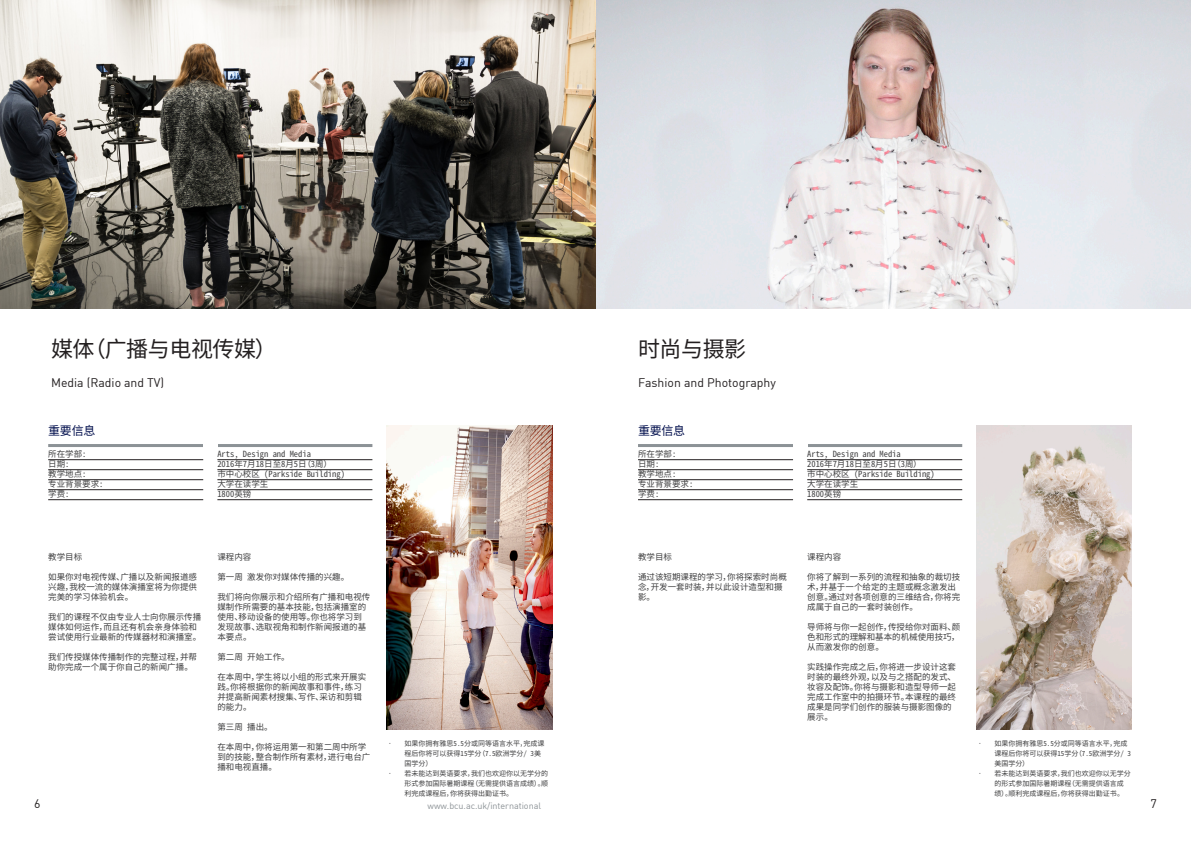
<style>
.page{position:relative;width:1191px;height:842px;background:#fff}
.page>*{position:absolute;margin:0;border:0;box-sizing:border-box;transform-origin:0 0}
.t1{font:22px "Noto Sans Mono CJ Ksc";letter-spacing:-.02em;color:#231f20}
.t2{font:12.2px "DIN Bek";color:#231f20}
.t3{font:12px "Noto Sans Mono CJ Ksc";letter-spacing:-.02em;color:#000e4c}
.t4{font:9px "DIN Bek";letter-spacing:-.005em;color:#8c9296}
.Body_copy{font:8.5px/10px "Noto Sans Mono CJ Ksc";color:#3e3e3f}
.t5{font:7px/10px "Noto Sans Mono CJ Ksc";color:#3e3e3f}
</style>
<div class="page">
<img style="left:595px;top:0;width:596px;height:308px">
<img style="left:976px;top:426px;width:155px;height:303px">
<hr style="left:638px;top:444px;width:324px;height:3px;background:#8c9296">
<hr style="left:638px;top:459px;width:155px;height:1px;background:#231f20">
<hr style="left:638px;top:469px;width:155px;height:1px;background:#231f20">
<hr style="left:638px;top:479px;width:155px;height:1px;background:#231f20">
<hr style="left:638px;top:489px;width:155px;height:1px;background:#231f20">
<hr style="left:638px;top:499px;width:155px;height:1px;background:#231f20">
<hr style="left:807px;top:459px;width:155px;height:1px;background:#231f20">
<hr style="left:807px;top:469px;width:155px;height:1px;background:#231f20">
<hr style="left:807px;top:479px;width:155px;height:1px;background:#231f20">
<hr style="left:807px;top:489px;width:155px;height:1px;background:#231f20">
<hr style="left:807px;top:499px;width:155px;height:1px;background:#231f20">
<div style="left:793px;top:439px;width:14px;height:13px;background:#fff"></div>
<hr style="left:48px;top:444px;width:324px;height:3px;background:#8c9296">
<hr style="left:48px;top:459px;width:155px;height:1px;background:#231f20">
<hr style="left:48px;top:469px;width:155px;height:1px;background:#231f20">
<hr style="left:48px;top:479px;width:155px;height:1px;background:#231f20">
<hr style="left:48px;top:489px;width:155px;height:1px;background:#231f20">
<hr style="left:48px;top:499px;width:155px;height:1px;background:#231f20">
<hr style="left:217px;top:459px;width:155px;height:1px;background:#231f20">
<hr style="left:217px;top:469px;width:155px;height:1px;background:#231f20">
<hr style="left:217px;top:479px;width:155px;height:1px;background:#231f20">
<hr style="left:217px;top:489px;width:155px;height:1px;background:#231f20">
<hr style="left:217px;top:499px;width:155px;height:1px;background:#231f20">
<div style="left:203px;top:439px;width:14px;height:13px;background:#fff"></div>
<img style="left:0;top:0;width:595px;height:308px">
<img style="left:386px;top:426px;width:167px;height:303px">
<p class="t1" style="left:51px;top:336px;width:227px">媒体（广播与电视传媒）</p>
<p class="t2" style="left:51px;top:375px;width:115px">Media (Radio and TV)</p>
<p class="t3" style="left:48px;top:424px;width:49px">重要信息</p>
<p class="Body_copy" style="left:48px;top:449px;width:40px">所在学部:</p>
<p class="Body_copy" style="left:48px;top:459px;width:23px">日期:</p>
<p class="Body_copy" style="left:48px;top:469px;width:40px">教学地点:</p>
<p class="Body_copy" style="left:48px;top:479px;width:57px">专业背景要求:</p>
<p class="Body_copy" style="left:48px;top:489px;width:23px">学费:</p>
<p class="Body_copy" style="left:217px;top:449px;width:95px">Arts, Design and Media</p>
<p class="Body_copy" style="left:217px;top:459px;width:116px">2016年7月18日至8月5日（3周）</p>
<p class="Body_copy" style="left:217px;top:469px;width:129px">市中心校区 (Parkside Building)</p>
<p class="Body_copy" style="left:217px;top:479px;width:53px">大学在读学生</p>
<p class="Body_copy" style="left:217px;top:489px;width:35px">1800英镑</p>
<p class="Body_copy" style="left:48px;top:552px;width:35px">教学目标</p>
<p class="Body_copy" style="left:48px;top:572px;width:150px;text-align:justify">如果你对电视传媒、广播以及新闻报道感兴趣，我校一流的媒体演播室将为你提供完美的学习体验机会。</p>
<p class="Body_copy" style="left:48px;top:612px;width:155px">我们的课程不仅由专业人士向你展示传播媒体如何运作，而且还有机会亲身体验和尝试使用行业最新的传媒器材和演播室。</p>
<p class="Body_copy" style="left:48px;top:652px;width:150px">我们传授媒体传播制作的完整过程，并帮助你完成一个属于你自己的新闻广播。</p>
<p class="Body_copy" style="left:217px;top:552px;width:35px">课程内容</p>
<p class="Body_copy" style="left:217px;top:572px;width:133px">第一周激发你对媒体传播的兴趣。</p>
<p class="Body_copy" style="left:217px;top:592px;width:155px">我们将向你展示和介绍所有广播和电视传媒制作所需要的基本技能，包括演播室的使用、移动设备的使用等。你也将学习到发现故事、选取视角和制作新闻报道的基本要点。</p>
<p class="Body_copy" style="left:217px;top:652px;width:74px">第二周开始工作。</p>
<p class="Body_copy" style="left:217px;top:672px;width:150px">在本周中，学生将以小组的形式来开展实践。你将根据你的新闻故事和事件，练习并提高新闻素材搜集、写作、采访和剪辑的能力。</p>
<p class="Body_copy" style="left:217px;top:722px;width:57px">第三周播出。</p>
<p class="Body_copy" style="left:217px;top:742px;width:155px">在本周中，你将运用第一和第二周中所学到的技能，整合制作所有素材，进行电台广播和电视直播。</p>
<p class="t5" style="left:404px;top:738px;width:141px;text-indent:-18px">• 如果你拥有雅思5.5分或同等语言水平，完成课程后你将可以获得15学分（7.5欧洲学分/ 3美国学分）</p>
<p class="t5" style="left:404px;top:768px;width:145px;text-align:justify;text-indent:-18px">• 若未能达到英语要求，我们也欢迎你以无学分的形式参加国际暑期课程（无需提供语言成绩）。顺利完成课程后，你将获得出勤证书。</p>
<p class="t1" style="left:638px;top:336px;width:110px">时尚与摄影</p>
<p class="t2" style="left:638px;top:375px;width:139px">Fashion and Photography</p>
<p class="t3" style="left:638px;top:424px;width:49px">重要信息</p>
<p class="Body_copy" style="left:638px;top:449px;width:40px">所在学部:</p>
<p class="Body_copy" style="left:638px;top:459px;width:23px">日期:</p>
<p class="Body_copy" style="left:638px;top:469px;width:40px">教学地点:</p>
<p class="Body_copy" style="left:638px;top:479px;width:57px">专业背景要求:</p>
<p class="Body_copy" style="left:638px;top:489px;width:23px">学费:</p>
<p class="Body_copy" style="left:807px;top:449px;width:95px">Arts, Design and Media</p>
<p class="Body_copy" style="left:807px;top:459px;width:116px">2016年7月18日至8月5日（3周）</p>
<p class="Body_copy" style="left:807px;top:469px;width:129px">市中心校区 (Parkside Building)</p>
<p class="Body_copy" style="left:807px;top:479px;width:52px">大学在读学生</p>
<p class="Body_copy" style="left:807px;top:489px;width:35px">1800英镑</p>
<p class="Body_copy" style="left:638px;top:552px;width:35px">教学目标</p>
<p class="Body_copy" style="left:638px;top:572px;width:150px">通过该短期课程的学习，你将探索时尚概念，开发一套时装，并以此设计造型和摄影。</p>
<p class="Body_copy" style="left:807px;top:552px;width:35px">课程内容</p>
<p class="Body_copy" style="left:807px;top:572px;width:154px">你将了解到一系列的流程和抽象的裁切技术，并基于一个给定的主题或概念激发出创意。通过对各项创意的三维结合，你将完成属于自己的一套时装创作。</p>
<p class="Body_copy" style="left:807px;top:622px;width:154px;text-align:justify">导师将与你一起创作，传授给你对面料、颜色和形式的理解和基本的机械使用技巧，从而激发你的创意。</p>
<p class="Body_copy" style="left:807px;top:662px;width:150px">实践操作完成之后，你将进一步设计这套时装的最终外观，以及与之搭配的发式、妆容及配饰。你将与摄影和造型导师一起完成工作室中的拍摄环节。本课程的最终成果是同学们创作的服装与摄影图像的展示。</p>
<p class="t5" style="left:994px;top:738px;width:138px;text-indent:-18px">• 如果你拥有雅思5.5分或同等语言水平，完成课程后你将可以获得15学分（7.5欧洲学分/ 3美国学分）</p>
<p class="t5" style="left:994px;top:768px;width:138px;text-indent:-18px">• 若未能达到英语要求，我们也欢迎你以无学分的形式参加国际暑期课程（无需提供语言成绩）。顺利完成课程后，你将获得出勤证书。</p>
<h2 class="t2" style="left:34px;top:796px;width:8px">6</h2>
<p class="t4" style="left:427px;top:800px;width:115px">www.bcu.ac.uk/international</p>
<h2 class="t2" style="left:1150px;top:796px;width:8px">7</h2>
</div>
